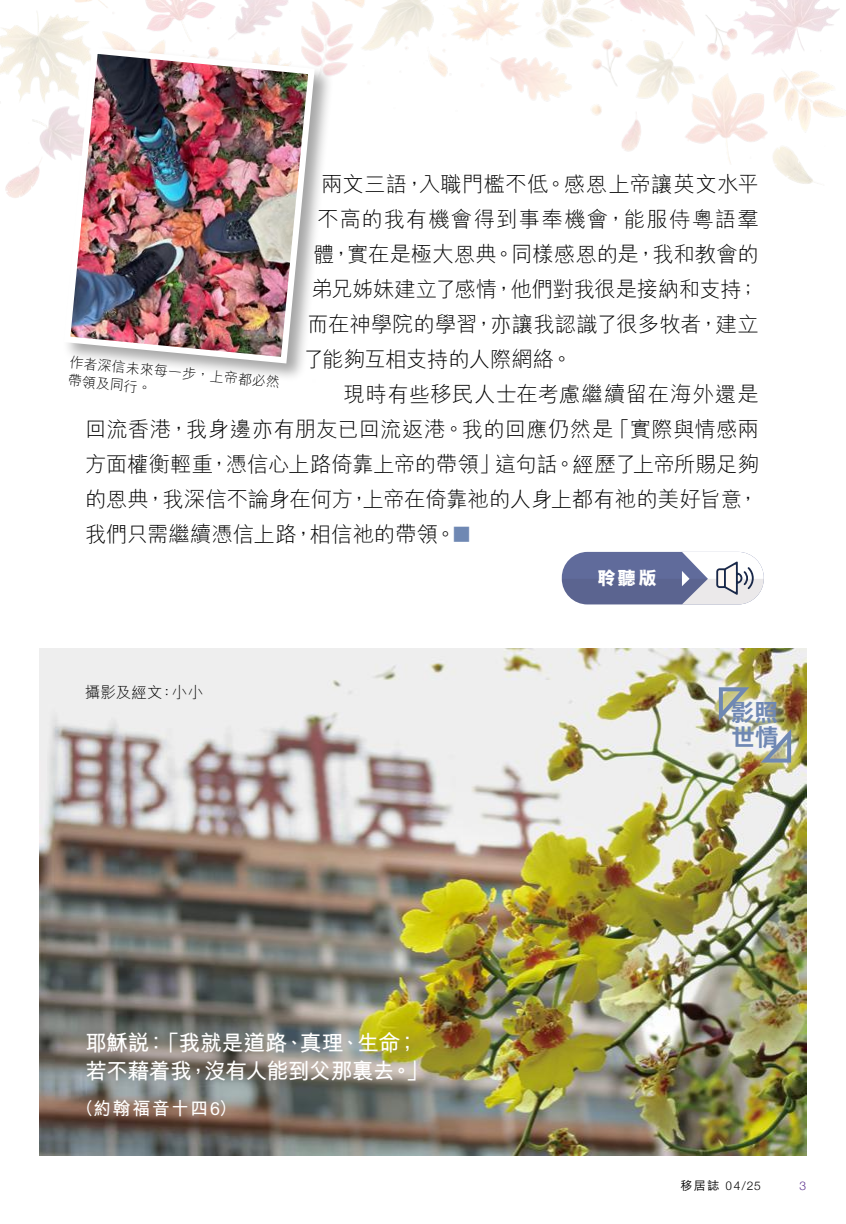
<style>
.page{position:relative;width:846px;height:1224px;background:#fff}
.page>*{position:absolute;margin:0;border:0;box-sizing:border-box;transform-origin:0 0}
.t1{font:100 23.4px/24.8px "Noto Sans TC";color:#6f88b3}
.t2{font:700 22px/27.6px "M Hei HK";letter-spacing:-.03em;color:#fff}
.t3{font:300 21.4px "M Hei HK";color:#000}
.t4{font:300 21.4px "M Hei HK";letter-spacing:-.025em;color:#000}
.t5{font:300 21.4px "M Hei HK";letter-spacing:.06em;color:#000}
.t6{font:300 21.4px "M Hei HK";letter-spacing:.02em;color:#000}
.t7{font:800 18.6px "M Hei HK";color:#fff}
.t8{font:700 18px "M Hei HK";letter-spacing:.075em;color:#fff}
.t9{font:300 15.4px "M Hei HK";letter-spacing:.025em;color:#000}
.t10{font:300 14px/17.4px "M Hei HK";color:#000}
.t11{font:500 12px "M Hei HK";color:#000}
.t12{font:300 12px "Helvetica Neue";color:#5b308e}
.s1{font-size:15px;color:#6f88b3}
.s2{font-weight:300}
.s3{font-family:"Helvetica Neue";font-weight:300}
</style>
<div class="page">
<img style="left:40px;top:649px;width:766px;height:507px">
<img style="left:0;top:0;width:846px;height:198px">
<svg style="left:562px;top:552px;width:202px;height:52px"></svg>
<div style="left:62px;top:46px;width:272px;height:337px;background:#000;opacity:.35"></div>
<img style="left:61px;top:44px;width:257px;height:323px">
<svg style="left:829px;top:0;width:17px;height:17px"></svg>
<img style="left:707px;top:675px;width:97px;height:100px">
<svg style="left:719px;top:687px;width:30px;height:34px"></svg>
<svg style="left:761px;top:729px;width:30px;height:34px"></svg>
<p class="t3" style="left:321px;top:174px;width:439px">兩文三語，入職門檻不低。感恩上帝讓英文水平</p>
<p class="t5" style="left:317px;top:209px;width:443px">不高的我有機會得到事奉機會，能服侍粵語羣</p>
<p class="t3" style="left:313px;top:244px;width:447px">體，實在是極大恩典。同樣感恩的是，我和教會的</p>
<p class="t4" style="left:311px;top:279px;width:450px">弟兄姊妹建立了感情，他們對我很是接納和支持；</p>
<p class="t3" style="left:307px;top:314px;width:453px">而在神學院的學習，亦讓我認識了很多牧者，建立</p>
<p class="t3" style="left:303px;top:349px;width:271px">了能夠互相支持的人際網絡。</p>
<p class="t6" style="left:344px;top:384px;width:417px">現時有些移民人士在考慮繼續留在海外還是</p>
<p class="t3" style="left:85px;top:419px;width:675px">回流香港，我身邊亦有朋友已回流返港。我的回應仍然是「實際與情感兩</p>
<p class="t3" style="left:85px;top:454px;width:675px">方面權衡輕重，憑信心上路倚靠上帝的帶領」這句話。經歷了上帝所賜足夠</p>
<p class="t3" style="left:85px;top:489px;width:676px">的恩典，我深信不論身在何方，上帝在倚靠祂的人身上都有祂的美好旨意，</p>
<p class="t3" style="left:85px;top:524px;width:386px">我們只需繼續憑信上路，相信祂的帶領。<span class="s1">█</span></p>
<p class="t10" style="left:70px;top:354px;width:213px;rotate:5deg">作者深信未來每一步，上帝都必然帶領及同行。</p>
<p class="t9" style="left:85px;top:684px;width:120px">攝影及經文：小小</p>
<p class="t2" style="left:85px;top:1028px;width:344px">耶穌說：「我就是道路、真理、生命；若不藉着我，沒有人能到父那裏去。」</p>
<p class="t8" style="left:76px;top:1096px;width:163px">（約翰福音十四6）</p>
<p class="t7" style="left:597px;top:569px;width:61px">聆聽版</p>
<p class="t1" style="left:731px;top:700px;width:49px">影照世情</p>
<p class="t11" style="left:680px;top:1177px;width:82px">移居誌 <span class="s2">04</span><span class="s3">/25</span></p>
<p class="t12" style="left:799px;top:1176px;width:8px">3</p>
</div>
